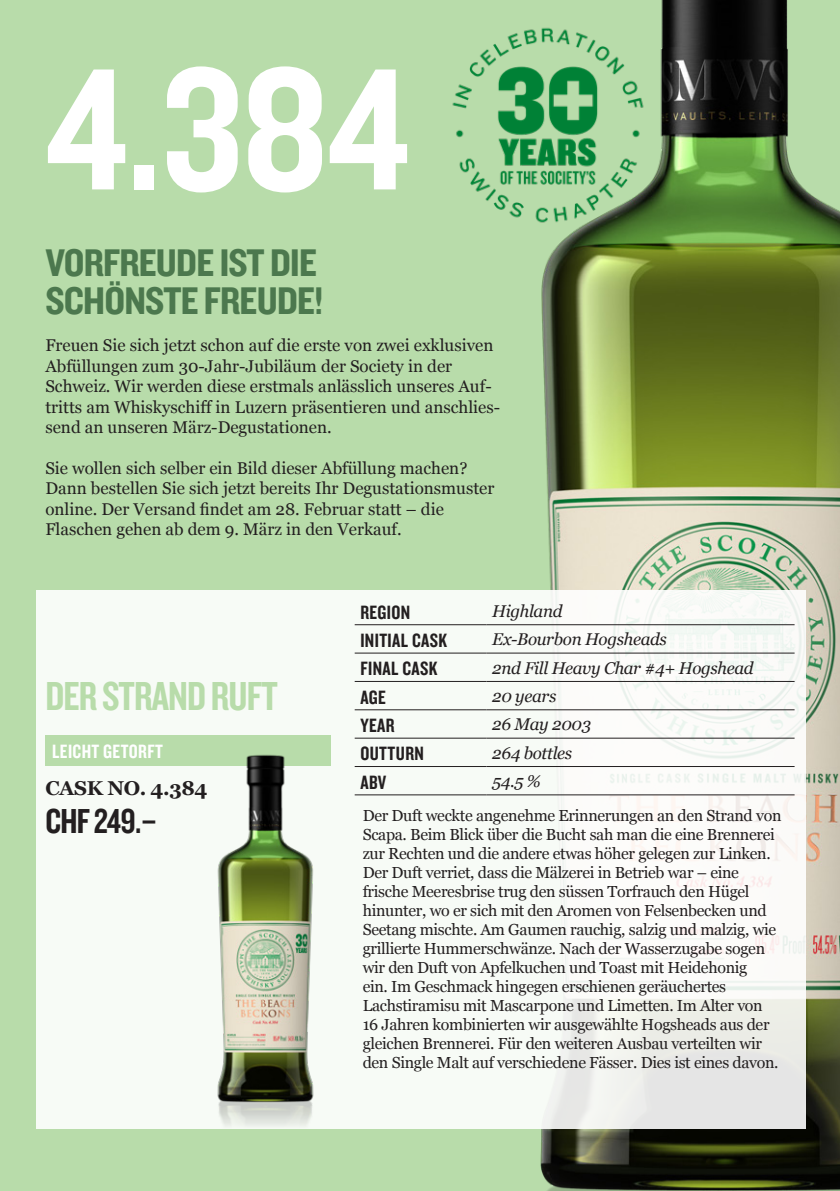
<style>
.page{position:relative;width:840px;height:1191px;background:#fff}
.page>*{position:absolute;margin:0;border:0;box-sizing:border-box;transform-origin:0 0}
.t1{font:180px "Knockout 50 Welterweight";color:#fff}
.t2{font:42px "Knockout 49 Liteweight";letter-spacing:-.02em;color:#b8dcaa}
.t3{font:40px/38px "Knockout 50 Welterweight";letter-spacing:-.02em;color:#4c784e}
.t4{font:36px "Knockout 49 Liteweight";letter-spacing:-.02em;color:#231f20}
.t5{font:20px "Knockout 49 Liteweight";letter-spacing:.02em;color:#231f20}
.t6{font:20px "Knockout 49 Liteweight";letter-spacing:.02em;color:#fff}
.t7{font:700 20px "Georgia";letter-spacing:-.02em;color:#231f20}
.t8{font:17px/20.4px "Georgia";color:#231f20}
.t9{font:italic 17px "Georgia";letter-spacing:-.02em;color:#231f20}
.t10{font:16px/19px "Georgia";letter-spacing:-.02em;color:#231f20}
</style>
<div class="page">
<hr style="left:839px;top:0;width:1px;height:1191px;background:#275d73">
<div style="left:0;top:0;width:839px;height:1191px;background:#b8dcaa"></div>
<img style="left:490px;top:0;width:349px;height:1191px">
<img style="left:452px;top:23px;width:199px;height:204px">
<svg style="left:36px;top:590px;width:769px;height:538px;background:#f6f8f4"></svg>
<div style="left:45px;top:735px;width:285px;height:31px;background:#b8dcaa"></div>
<hr style="left:354px;top:624px;width:132px;height:1px;background:#231f20">
<hr style="left:486px;top:624px;width:308px;height:1px;background:#231f20">
<hr style="left:354px;top:652px;width:132px;height:1px;background:#231f20">
<hr style="left:486px;top:652px;width:308px;height:1px;background:#231f20">
<hr style="left:354px;top:681px;width:132px;height:1px;background:#231f20">
<hr style="left:486px;top:681px;width:308px;height:1px;background:#231f20">
<hr style="left:354px;top:709px;width:132px;height:1px;background:#231f20">
<hr style="left:486px;top:709px;width:308px;height:1px;background:#231f20">
<hr style="left:354px;top:737px;width:132px;height:1px;background:#231f20">
<hr style="left:486px;top:737px;width:308px;height:1px;background:#231f20">
<hr style="left:354px;top:766px;width:132px;height:1px;background:#231f20">
<hr style="left:486px;top:766px;width:308px;height:1px;background:#231f20">
<hr style="left:354px;top:794px;width:132px;height:1px;background:#231f20">
<hr style="left:486px;top:794px;width:308px;height:1px;background:#231f20">
<img style="left:205px;top:754px;width:120px;height:375px">
<h1 class="t1" style="left:45px;top:11px;width:365px">4.384</h1>
<h3 class="t3" style="left:45px;top:242px;width:279px">VORFREUDE IST DIE<br>SCHÖNSTE FREUDE!</h3>
<p class="t8" style="left:45px;top:335px;width:456px">Freuen Sie sich jetzt schon auf die erste von zwei exklusiven Abfüllungen zum 30-Jahr-Jubiläum der Society in der Schweiz. Wir werden diese erstmals anlässlich unseres Auf&shy;tritts am Whiskyschiff in Luzern präsentieren und anschlies&shy;send an unseren März-Degustationen.</p>
<p class="t8" style="left:45px;top:457px;width:450px">Sie wollen sich selber ein Bild dieser Abfüllung machen?<br>Dann bestellen Sie sich jetzt bereits Ihr Degustationsmuster online. Der Versand findet am 28. Februar statt – die Flaschen gehen ab dem 9. März in den Verkauf.</p>
<h2 class="t2" style="left:45px;top:669px;width:234px">DER STRAND RUFT</h2>
<p class="t6" style="left:52px;top:739px;width:112px">LEICHT GETORFT</p>
<p class="t7" style="left:45px;top:773px;width:164px">CASK NO. 4.384</p>
<h3 class="t4" style="left:45px;top:798px;width:114px">CHF 249.–</h3>
<p class="t5" style="left:360px;top:599px;width:51px">REGION</p>
<p class="t9" style="left:492px;top:598px;width:72px">Highland</p>
<p class="t5" style="left:360px;top:627px;width:88px">INITIAL CASK</p>
<p class="t9" style="left:492px;top:627px;width:176px">Ex-Bourbon Hogsheads</p>
<p class="t5" style="left:360px;top:656px;width:79px">FINAL CASK</p>
<p class="t9" style="left:492px;top:655px;width:263px">2nd Fill Heavy Char #4+ Hogshead</p>
<p class="t5" style="left:360px;top:684px;width:27px">AGE</p>
<p class="t9" style="left:492px;top:684px;width:66px">20 years</p>
<p class="t5" style="left:360px;top:712px;width:36px">YEAR</p>
<p class="t9" style="left:492px;top:712px;width:100px">26 May 2003</p>
<p class="t5" style="left:360px;top:741px;width:65px">OUTTURN</p>
<p class="t9" style="left:492px;top:740px;width:81px">264 bottles</p>
<p class="t5" style="left:360px;top:769px;width:28px">ABV</p>
<p class="t9" style="left:492px;top:769px;width:50px">54.5 %</p>
<p class="t10" style="left:362px;top:805px;width:420px">Der Duft weckte angenehme Erinnerungen an den Strand von Scapa. Beim Blick über die Bucht sah man die eine Brennerei zur Rechten und die andere etwas höher gelegen zur Linken.<br>Der Duft verriet, dass die Mälzerei in Betrieb war – eine frische Meeresbrise trug den süssen Torfrauch den Hügel hinunter, wo er sich mit den Aromen von Felsenbecken und Seetang mischte. Am Gaumen rauchig, salzig und malzig, wie grillierte Hummerschwänze. Nach der Wasserzugabe sogen wir den Duft von Apfelkuchen und Toast mit Heidehonig<br>ein. Im Geschmack hingegen erschienen geräuchertes Lachstiramisu mit Mascarpone und Limetten. Im Alter von 16 Jahren kombinierten wir ausgewählte Hogsheads aus der gleichen Brennerei. Für den weiteren Ausbau verteilten wir den Single Malt auf verschiedene Fässer. Dies ist eines davon.</p>
</div>
